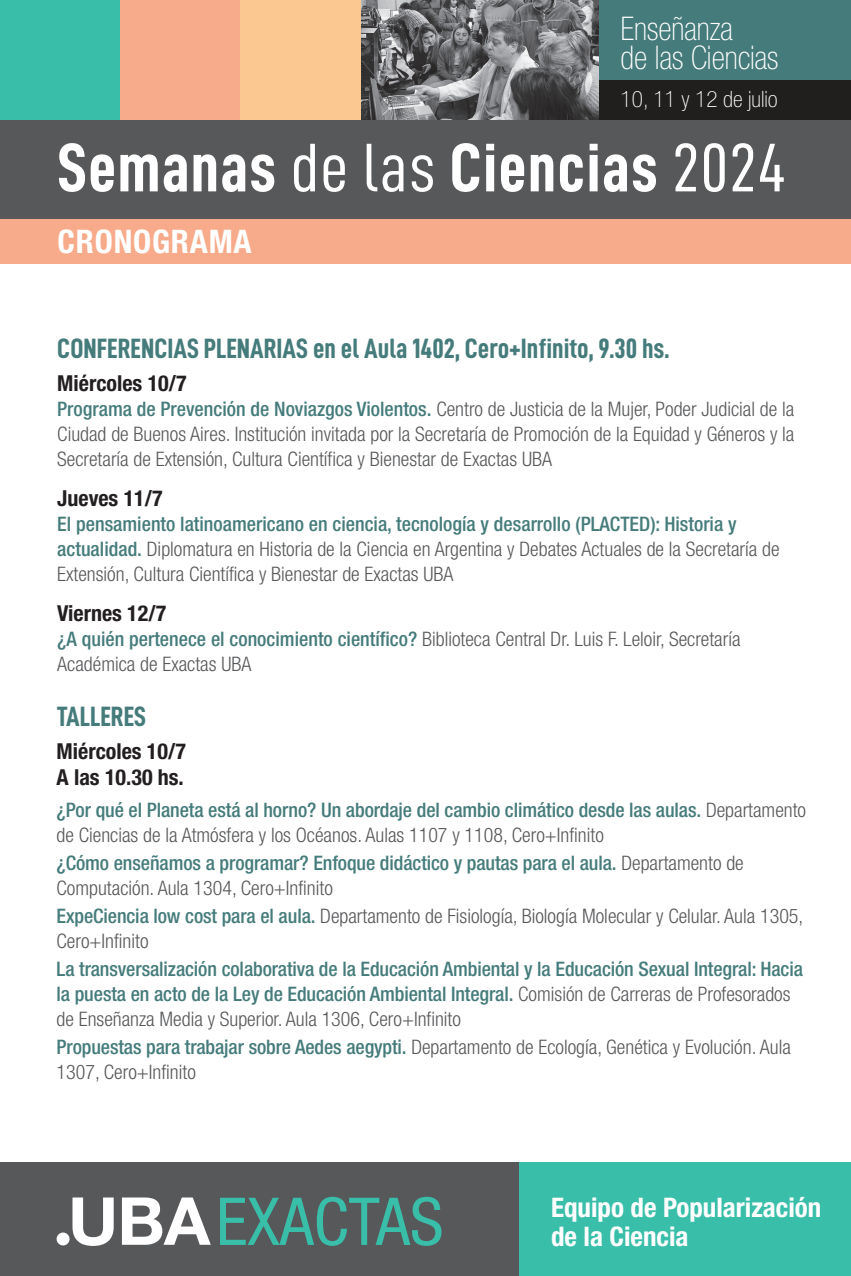
<style>
.page{position:relative;width:851px;height:1276px;background:#fff}
.page>*{position:absolute;margin:0;border:0;box-sizing:border-box;transform-origin:0 0}
.t1{font:69px "D DIN Condensed Bold";letter-spacing:.015em;color:#fff}
.t2{font:100 condensed 32.65px/29px "Helvetica Neue";color:#fff}
.t3{font:700 condensed 32.5px "Helvetica Neue";letter-spacing:.025em;color:#fff}
.t4{font:28px "D DIN Condensed Bold";color:#457c7b}
.t5{font:700 condensed 27px/29px "Helvetica Neue";color:#fff}
.t6{font:100 condensed 22.5px "Helvetica Neue";color:#fff;scale:1.04 1}
.t7{font:700 condensed 22px/26.4px "Helvetica Neue";color:#231f20}
.t8{font:300 condensed 20px/25px "Helvetica Neue";color:#57585a}
.t9{font:500 condensed 20px/25px "Helvetica Neue";letter-spacing:-.005em;color:#457c7b}
.s1{font-family:"D DIN Condensed"}
.s2{font-weight:500;color:#457c7b}
.s3{font-weight:300;color:#57585a}
</style>
<div class="page">
<div style="left:0;top:0;width:120px;height:120px;background:#39bea9"></div>
<div style="left:120px;top:0;width:120px;height:120px;background:#f8ab8b"></div>
<div style="left:0;top:217px;width:850px;height:46px;background:#f8ab8b"></div>
<div style="left:240px;top:0;width:121px;height:120px;background:#fcc892"></div>
<div style="left:0;top:120px;width:850px;height:98px;background:#57585a"></div>
<img style="left:361px;top:0;width:238px;height:120px">
<div style="left:599px;top:0;width:251px;height:80px;background:#457c7b"></div>
<div style="left:599px;top:80px;width:251px;height:40px;background:#211e1e"></div>
<div style="left:0;top:1162px;width:518px;height:114px;background:#57585a"></div>
<svg style="left:220px;top:1196px;width:221px;height:49px"></svg>
<div style="left:57px;top:1232px;width:13px;height:13px;background:#fff;border-radius:50%"></div>
<svg style="left:72px;top:1197px;width:42px;height:49px"></svg>
<svg style="left:122px;top:1197px;width:89px;height:47px"></svg>
<div style="left:518px;top:1162px;width:332px;height:114px;background:#39bea9"></div>
<h2 class="t2" style="left:620px;top:14px;width:159px">Enseñanza<br>de las Ciencias</h2>
<p class="t6" style="left:620px;top:87px;width:153px">10, 11 y 12 de julio</p>
<h1 class="t1" style="left:58px;top:130px;width:730px">Semanas <span class="s1">de las</span> Ciencias <span class="s1">2024</span></h1>
<h3 class="t3" style="left:58px;top:222px;width:195px">CRONOGRAMA</h3>
<h3 class="t4" style="left:57px;top:333px;width:613px">CONFERENCIAS PLENARIAS en el Aula 1402, Cero+Infinito, 9.30 hs.</h3>
<p class="t7" style="left:57px;top:369px;width:131px">Miércoles 10/7</p>
<p class="t8" style="left:57px;top:396px;width:738px;text-align:justify"><span class="s2">Programa de Prevención de Noviazgos Violentos.</span> Centro de Justicia de la Mujer, Poder Judicial de la Ciudad de Buenos Aires. Institución invitada por la Secretaría de Promoción de la Equidad y Géneros y la Secretaría de Extensión, Cultura Científica y Bienestar de Exactas UBA</p>
<p class="t7" style="left:57px;top:484px;width:107px">Jueves 11/7</p>
<p class="t8" style="left:57px;top:511px;width:723px"><span class="s2">El pensamiento latinoamericano en ciencia, tecnología y desarrollo (PLACTED): Historia y actualidad.</span> Diplomatura en Historia de la Ciencia en Argentina y Debates Actuales de la Secretaría de<br>Extensión, Cultura Científica y Bienestar de Exactas UBA</p>
<p class="t7" style="left:57px;top:599px;width:110px">Viernes 12/7</p>
<p class="t8" style="left:57px;top:626px;width:684px"><span class="s2">¿A quién pertenece el conocimiento científico?</span> Biblioteca Central Dr. Luis F. Leloir, Secretaría<br>Académica de Exactas UBA</p>
<h3 class="t4" style="left:57px;top:701px;width:91px">TALLERES</h3>
<p class="t7" style="left:57px;top:737px;width:131px">Miércoles 10/7<br>A las 10.30 hs.</p>
<p class="t8" style="left:57px;top:797px;width:751px"><span class="s2">¿Por qué el Planeta está al horno? Un abordaje del cambio climático desde las aulas.</span> Departamento de Ciencias de la Atmósfera y los Océanos. Aulas 1107 y 1108, Cero+Infinito</p>
<p class="t9" style="left:57px;top:850px;width:688px">¿Cómo enseñamos a programar? Enfoque didáctico y pautas para el aula. <span class="s3">Departamento de<br>Computación. Aula 1304, Cero+Infinito</span></p>
<p class="t8" style="left:57px;top:903px;width:748px"><span class="s2">ExpeCiencia low cost para el aula.</span> Departamento de Fisiología, Biología Molecular y Celular. Aula 1305,<br>Cero+Infinito</p>
<p class="t9" style="left:57px;top:956px;width:747px">La transversalización colaborativa de la Educación Ambiental y la Educación Sexual Integral: Hacia la puesta en acto de la Ley de Educación Ambiental Integral. <span class="s3">Comisión de Carreras de Profesorados de Enseñanza Media y Superior. Aula 1306, Cero+Infinito</span></p>
<p class="t8" style="left:57px;top:1034px;width:735px"><span class="s2">Propuestas para trabajar sobre Aedes aegypti.</span> Departamento de Ecología, Genética y Evolución. Aula<br>1307, Cero+Infinito</p>
<h3 class="t5" style="left:551px;top:1192px;width:272px">Equipo de Popularización de la Ciencia</h3>
</div>
